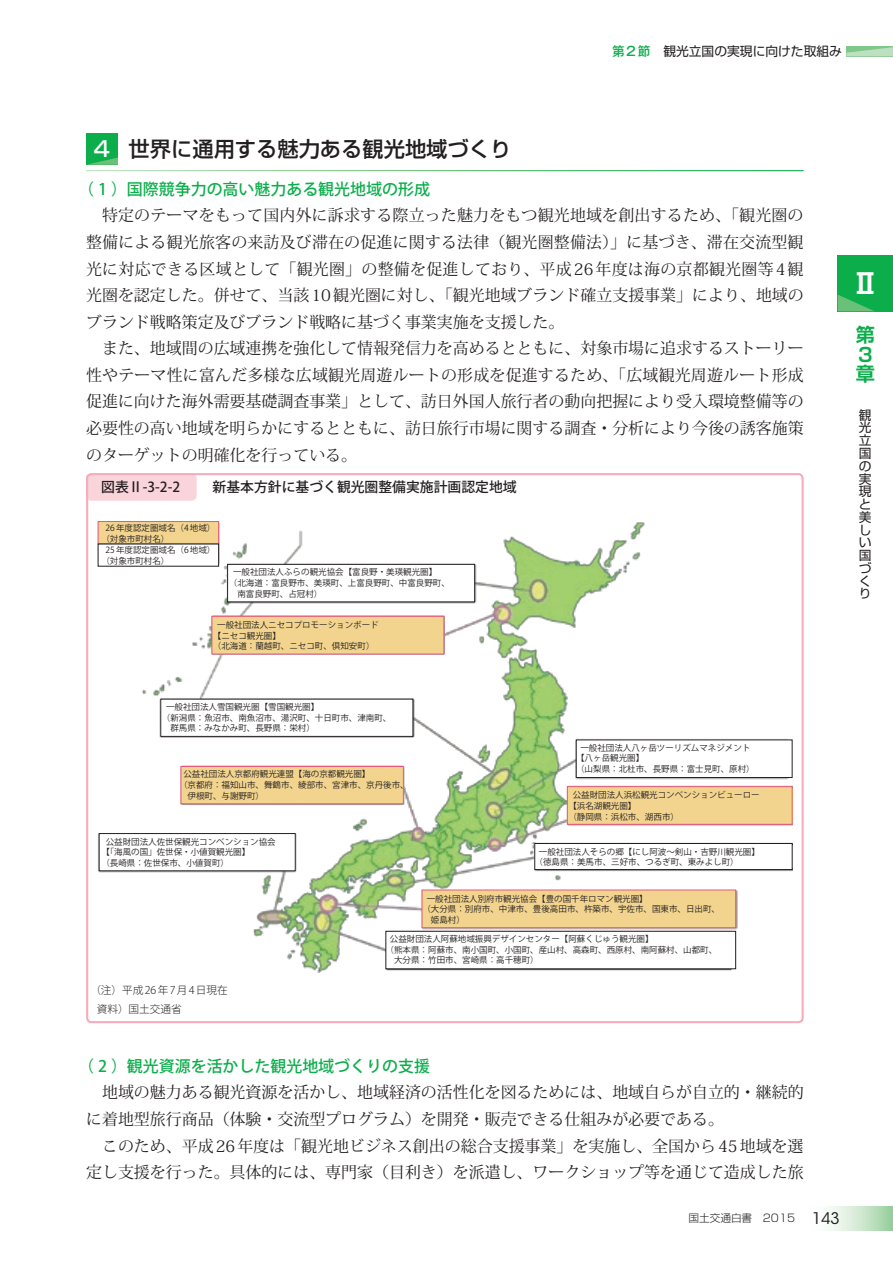
<style>
.page{position:relative;width:893px;height:1263px;background:#fff}
.page>*{position:absolute;margin:0;border:0;box-sizing:border-box;transform-origin:0 0}
.t1{font:700 27.6px "Shin Go Pro De";color:#fff}
.t2{font:500 21.3px "Shin Go Pro";color:#231f20}
.t3{font:700 19.2px/19.2px "Shin Go Pro De";color:#0cae4c;text-align:justify}
.t4{font:15.9px/26.5px "Koz Min Pro";color:#231f20;text-align:justify}
.t5{font:500 15.9px "Koz Go Pro";color:#0cae4c}
.t6{font:500 13.8px "Koz Go Pro";color:#231f20}
.t7{font:12.75px/12.8px "Shin Go Pro";color:#231f20}
.t8{font:300 10.65px/19.2px "Koz Go Pro";color:#231f20}
.t9{font:300 10.65px "Shin Go Pro";color:#231f20}
.t10{font:8.55px/10.6px "Koz Go Pro";color:#231f20}
.t11{font:8.55px "Koz Go Pr 6 N";color:#231f20}
.s1{font-family:"Gothic MB101 Pro";font-weight:500;color:#0cae4c}
.s2{color:#fff}
.s3{font-family:"Koz Go Pr 6 N"}
.s4{font-family:"Koz Go Pro"}
.s5{font-family:"ITC Avant Garde Std";font-weight:400;font-size:15.9px}
</style>
<div class="page">
<svg style="left:829px;top:1206px;width:64px;height:24px;background:#cbe6cd"></svg>
<div style="left:838px;top:255px;width:55px;height:56px;background:#0cae4c"></div>
<svg style="left:838px;top:295px;width:36px;height:16px"></svg>
<svg style="left:846px;top:46px;width:47px;height:10px"></svg>
<div style="left:86px;top:133px;width:32px;height:32px;background:#0cae4c"></div>
<svg style="left:87px;top:158px;width:31px;height:7px"></svg>
<div style="left:87px;top:474px;width:109px;height:26px;background:#fad4db;border-radius:4px"></div>
<div style="left:86px;top:473px;width:111px;height:28px;border:2px solid #fad4db;border-radius:4px"></div>
<img style="left:97px;top:521px;width:696px;height:452px">
<div style="left:98px;top:521px;width:121px;height:23px;background:#f2d48f"></div>
<div style="left:98px;top:521px;width:121px;height:23px;border:1px solid #e6587d"></div>
<div style="left:98px;top:544px;width:121px;height:22px;background:#fff"></div>
<div style="left:228px;top:564px;width:247px;height:38px;background:#fff"></div>
<div style="left:227px;top:564px;width:248px;height:38px;border:1px solid #231f20"></div>
<div style="left:161px;top:699px;width:252px;height:37px;background:#fff"></div>
<div style="left:161px;top:699px;width:252px;height:38px;border:1px solid #231f20"></div>
<div style="left:99px;top:833px;width:196px;height:38px;background:#fff"></div>
<div style="left:99px;top:833px;width:196px;height:38px;border:1px solid #231f20"></div>
<div style="left:181px;top:766px;width:222px;height:38px;background:#f2d48f"></div>
<div style="left:181px;top:766px;width:223px;height:38px;border:1px solid #e6587d"></div>
<div style="left:212px;top:616px;width:232px;height:38px;background:#f2d48f"></div>
<div style="left:212px;top:616px;width:232px;height:38px;border:1px solid #e6587d"></div>
<div style="left:576px;top:740px;width:216px;height:37px;background:#fff"></div>
<div style="left:576px;top:740px;width:216px;height:38px;border:1px solid #231f20"></div>
<div style="left:386px;top:931px;width:350px;height:38px;background:#fff"></div>
<div style="left:386px;top:931px;width:350px;height:38px;border:1px solid #231f20"></div>
<div style="left:535px;top:843px;width:257px;height:26px;background:#fff"></div>
<div style="left:535px;top:843px;width:257px;height:27px;border:1px solid #231f20"></div>
<div style="left:567px;top:787px;width:225px;height:37px;background:#f2d48f"></div>
<div style="left:567px;top:786px;width:225px;height:38px;border:1px solid #e6587d"></div>
<div style="left:422px;top:890px;width:314px;height:38px;background:#f2d48f"></div>
<div style="left:422px;top:890px;width:314px;height:38px;border:1px solid #e6587d"></div>
<h3 class="t7" style="left:612px;top:43px;width:282px"><span class="s1">第2節　</span>観光立国の実現に向けた取組み　　　　</h3>
<h2 class="t2" style="left:94px;top:131px;width:419px"><span class="s2">4</span> 世界に通用する魅力ある観光地域づくり</h2>
<h3 class="t5" style="left:78px;top:179px;width:353px">（ 1 ）国際競争力の高い魅力ある観光地域の形成</h3>
<p class="t4" style="left:86px;top:202px;width:719px;text-indent:16px">特定のテーマをもって国内外に訴求する際立った魅力をもつ観光地域を創出するため、「観光圏の整備による観光旅客の来訪及び滞在の促進に関する法律（観光圏整備法）」に基づき、滞在交流型観光に対応できる区域として「観光圏」の整備を促進しており、平成26年度は海の京都観光圏等4観光圏を認定した。併せて、当該10観光圏に対し、「観光地域ブランド確立支援事業」により、地域のブランド戦略策定及びブランド戦略に基づく事業実施を支援した。</p>
<h3 class="t4" style="left:86px;top:335px;width:719px;text-indent:16px">また、地域間の広域連携を強化して情報発信力を高めるとともに、対象市場に追求するストーリー性やテーマ性に富んだ多様な広域観光周遊ルートの形成を促進するため、「広域観光周遊ルート形成促進に向けた海外需要基礎調査事業」として、訪日外国人旅行者の動向把握により受入環境整備等の必要性の高い地域を明らかにするとともに、訪日旅行市場に関する調査・分析により今後の誘客施策のターゲットの明確化を行っている。</h3>
<h3 class="t6" style="left:101px;top:478px;width:80px">図表Ⅱ-3-2-2</h3>
<h3 class="t6" style="left:213px;top:478px;width:306px">新基本方針に基づく観光圏整備実施計画認定地域</h3>
<p class="t10" style="left:101px;top:523px;width:115px;text-indent:4px">26年度認定圏域名（4地域）（対象市町村名）</p>
<p class="t10" style="left:101px;top:545px;width:115px;text-indent:4px">25年度認定圏域名（6地域）（対象市町村名）</p>
<p class="t10" style="left:233px;top:567px;width:206px">一般社団法人ふらの観光協会【富良野・美瑛観光圏】</p>
<p class="t10" style="left:229px;top:578px;width:223px">（北海道：富良野市、美瑛町、上富良野町、中富良野町、</p>
<p class="t10" style="left:237px;top:588px;width:87px">南富良野町、<span class="s3">占冠村</span>）</p>
<p class="t10" style="left:213px;top:620px;width:167px;text-indent:4px">一般社団法人ニセコプロモーションボード【ニセコ観光圏】<br>（北海道：蘭越町、ニセコ町、<span class="s3">倶知安町</span>）</p>
<h1 class="t1" style="left:851px;top:261px;width:29px">Ⅱ</h1>
<h3 class="t3" style="left:856px;top:323px;width:20px">第3章</h3>
<h3 class="t7" style="left:859px;top:407px;width:14px">観光立国の実現と美しい国づくり</h3>
<p class="t10" style="left:166px;top:702px;width:155px">一般社団法人雪国観光圏【雪国観光圏】</p>
<p class="t11" style="left:162px;top:713px;width:231px"><span class="s4">（新潟県：魚沼市、</span>南魚沼市、湯沢町、十日町市、津南町、</p>
<p class="t10" style="left:170px;top:723px;width:146px">群馬県：みなかみ町、長野県：栄村）</p>
<p class="t10" style="left:183px;top:769px;width:189px">公益社団法人京都府観光連盟【海の京都観光圏】</p>
<p class="t10" style="left:179px;top:780px;width:231px">（京都府：福知山市、舞鶴市、綾部市、宮津市、京丹後市、</p>
<p class="t10" style="left:188px;top:790px;width:78px">伊根町、与謝野町）</p>
<p class="t10" style="left:101px;top:836px;width:176px;text-indent:4px">公益財団法人佐世保観光コンベンション協会【「海風の国」佐世保・小値賀観光圏】<br>（長崎県：佐世保市、小値賀町）</p>
<p class="t10" style="left:576px;top:743px;width:180px;text-indent:4px">一般社団法人八ヶ岳ツーリズムマネジメント【八ヶ岳観光圏】<br>（山梨県：北杜市、長野県：富士見町、<span class="s3">原村</span>）</p>
<p class="t10" style="left:568px;top:790px;width:193px;text-indent:4px">公益財団法人浜松観光コンベンションビューロー【浜名湖観光圏】<br>（静岡県：浜松市、<span class="s3">湖西市</span>）</p>
<p class="t10" style="left:535px;top:846px;width:227px;text-indent:4px">一般社団法人そらの郷【にし阿波～剣山・吉野川観光圏】（徳島県：美馬市、三好市<span class="s3">、つるぎ町、東みよし町</span>）</p>
<p class="t10" style="left:422px;top:893px;width:299px;text-indent:4px">一般社団法人別府市観光協会【豊の国千年ロマン観光圏】<br>（大分県：別府市、中津市、豊後高田市、杵築市、宇佐市、国東市、日出町、</p>
<p class="t11" style="left:431px;top:915px;width:36px">姫島村<span class="s4">）</span></p>
<p class="t8" style="left:97px;top:981px;width:133px;text-indent:-6px">（注）平成 26 年 7 月 4 日現在資料）国土交通省</p>
<p class="t10" style="left:390px;top:934px;width:265px">公益財団法人阿蘇地域振興デザインセンター【阿蘇くじゅう観光圏】</p>
<p class="t10" style="left:386px;top:945px;width:333px">（熊本県：阿蘇市、南小国町、小国町、産山村、高森町、西原村、南阿蘇村、<span class="s3">山都町、</span></p>
<p class="t10" style="left:394px;top:955px;width:146px">大分県：竹田市、宮崎県：高千穂町）</p>
<h3 class="t5" style="left:78px;top:1056px;width:353px">（ 2 ）観光資源を活かした観光地域づくりの支援</h3>
<h3 class="t4" style="left:86px;top:1079px;width:719px;text-indent:16px">地域の魅力ある観光資源を活かし、地域経済の活性化を図るためには、地域自らが自立的・継続的に着地型旅行商品（体験・交流型プログラム）を開発・販売できる仕組みが必要である。</h3>
<h3 class="t4" style="left:86px;top:1132px;width:719px;text-align:right">このため、平成26年度は「観光地ビジネス創出の総合支援事業」を実施し、全国から45地域を選定し支援を行った。具体的には、専門家（目利き）を派遣し、ワークショップ等を通じて造成した旅</h3>
<p class="t9" style="left:688px;top:1209px;width:153px">国土交通白書　2015 <span class="s5">143</span></p>
</div>
